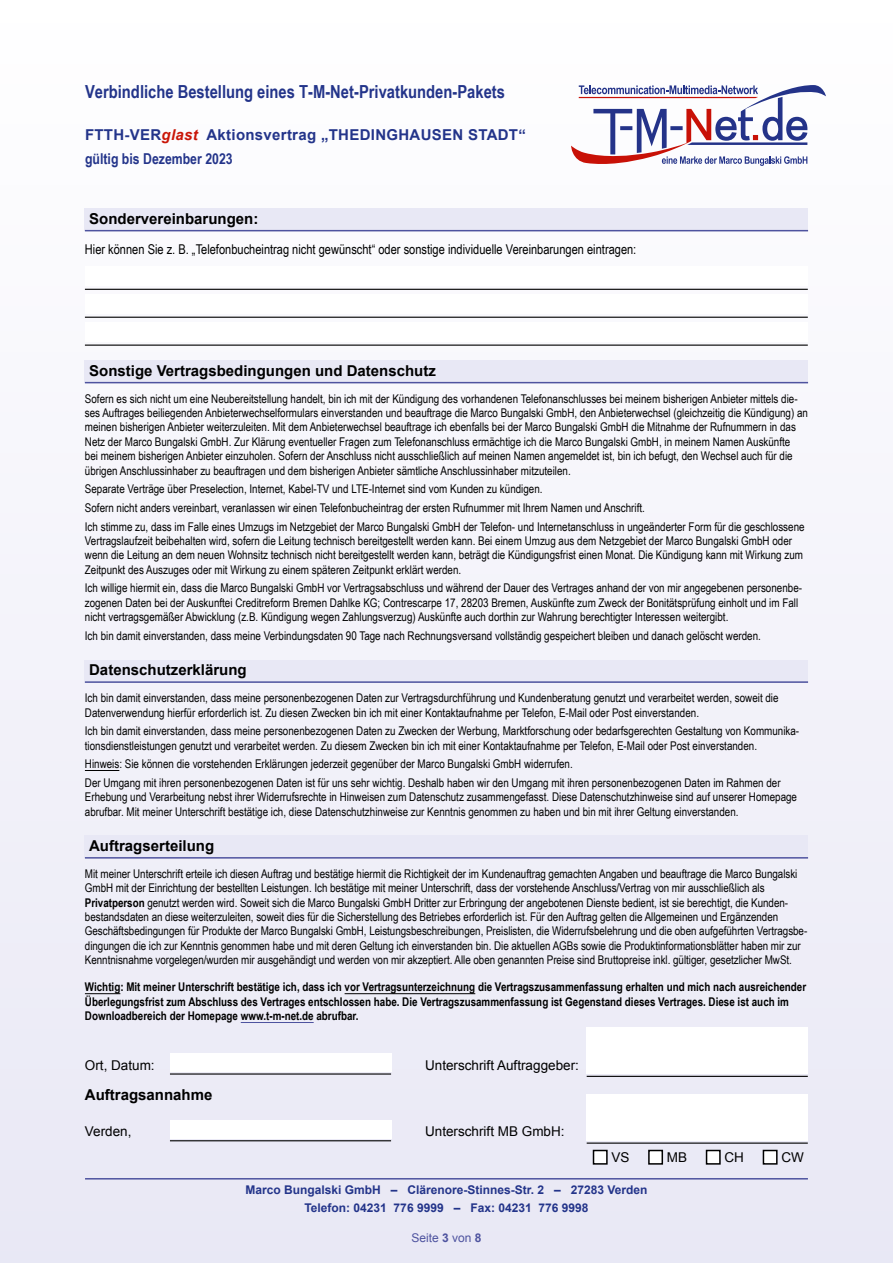
<style>
.page{position:relative;width:893px;height:1263px;background:#f3f3fa}
.page>*{position:absolute;margin:0;border:0;box-sizing:border-box;transform-origin:0 0}
.t1{font:700 18px "Arial Narrow";color:#23348a}
.t2{font:700 15px "Arial";color:#000}
.t3{font:700 15px "Arial";letter-spacing:.02em;color:#23348a}
.t4{font:700 15px "Arial Narrow";color:#23348a}
.t5{font:13.5px "Arial Narrow";color:#000}
.t6{font:13.5px "Arial";color:#000}
.t7{font:12px/14.4px "Arial Narrow";color:#000}
.t8{font:700 12px/14.4px "Arial Narrow";color:#000}
.t9{font:700 12px/18px "Arial";color:#23348a;text-align:center}
.t10{font:12px "Arial";color:#4e539f}
.s1{font-style:italic;color:#c91608}
.s2{font-weight:700}
</style>
<div class="page">
<div style="left:85px;top:208px;width:723px;height:23px;background:#e8e8f5"></div>
<hr style="left:85px;top:230px;width:723px;height:1px;background:#4e539f">
<div style="left:85px;top:360px;width:723px;height:23px;background:#e8e8f5"></div>
<hr style="left:85px;top:382px;width:723px;height:1px;background:#4e539f">
<div style="left:85px;top:660px;width:723px;height:22px;background:#e8e8f5"></div>
<hr style="left:85px;top:681px;width:723px;height:2px;background:#4e539f">
<hr style="left:85px;top:770px;width:34px;height:1px;background:#000">
<div style="left:85px;top:835px;width:723px;height:23px;background:#e8e8f5"></div>
<hr style="left:85px;top:857px;width:723px;height:1px;background:#4e539f">
<hr style="left:85px;top:993px;width:35px;height:1px;background:#000">
<hr style="left:345px;top:993px;width:130px;height:1px;background:#000">
<hr style="left:241px;top:1022px;width:73px;height:1px;background:#4e539f">
<div style="left:85px;top:266px;width:723px;height:20px;background:#fff"></div>
<hr style="left:85px;top:289px;width:723px;height:1px;background:#000">
<div style="left:85px;top:294px;width:723px;height:20px;background:#fff"></div>
<hr style="left:85px;top:317px;width:723px;height:1px;background:#000">
<div style="left:85px;top:322px;width:723px;height:20px;background:#fff"></div>
<hr style="left:85px;top:345px;width:723px;height:1px;background:#000">
<div style="left:170px;top:1053px;width:221px;height:19px;background:#fff"></div>
<hr style="left:170px;top:1073px;width:221px;height:1px;background:#000">
<div style="left:587px;top:1028px;width:221px;height:46px;background:#fff"></div>
<hr style="left:587px;top:1076px;width:221px;height:1px;background:#000">
<div style="left:170px;top:1120px;width:221px;height:19px;background:#fff"></div>
<hr style="left:170px;top:1140px;width:221px;height:1px;background:#000">
<div style="left:587px;top:1094px;width:221px;height:47px;background:#fff"></div>
<hr style="left:587px;top:1142px;width:221px;height:2px;background:#000">
<svg style="left:592px;top:1149px;width:16px;height:16px"></svg>
<svg style="left:648px;top:1149px;width:16px;height:16px"></svg>
<svg style="left:705px;top:1149px;width:16px;height:16px"></svg>
<svg style="left:762px;top:1149px;width:16px;height:16px"></svg>
<hr style="left:85px;top:1178px;width:723px;height:1px;background:#4e539f">
<svg style="left:571px;top:85px;width:255px;height:81px"></svg>
<h1 class="t1" style="left:85px;top:78px;width:421px">Verbindliche Bestellung eines T-M-Net-Privatkunden-Pakets</h1>
<p class="t3" style="left:85px;top:125px;width:442px">FTTH-VER<span class="s1">glast</span> Aktionsvertrag „THEDINGHAUSEN STADT“</p>
<p class="t4" style="left:85px;top:147px;width:149px">gültig bis Dezember 2023</p>
<p class="t2" style="left:89px;top:208px;width:171px">Sondervereinbarungen:</p>
<p class="t5" style="left:85px;top:239px;width:553px">Hier können Sie z. B. „Telefonbucheintrag nicht gewünscht“ oder sonstige individuelle Vereinbarungen eintragen:</p>
<p class="t2" style="left:89px;top:360px;width:348px">Sonstige Vertragsbedingungen und Datenschutz</p>
<p class="t7" style="left:85px;top:391px;width:725px">Sofern es sich nicht um eine Neubereitstellung handelt, bin ich mit der Kündigung des vorhandenen Telefonanschlusses bei meinem bisherigen Anbieter mittels die&shy;ses Auftrages beiliegenden Anbieterwechselformulars einverstanden und beauftrage die Marco Bungalski GmbH, den Anbieterwechsel (gleichzeitig die Kündigung) an meinen bisherigen Anbieter weiterzuleiten. Mit dem Anbieterwechsel beauftrage ich ebenfalls bei der Marco Bungalski GmbH die Mitnahme der Rufnummern in das Netz der Marco Bungalski GmbH. Zur Klärung eventueller Fragen zum Telefonanschluss ermächtige ich die Marco Bungalski GmbH, in meinem Namen Auskünfte<br>bei meinem bisherigen Anbieter einzuholen. Sofern der Anschluss nicht ausschließlich auf meinen Namen angemeldet ist, bin ich befugt, den Wechsel auch für die übrigen Anschlussinhaber zu beauftragen und dem bisherigen Anbieter sämtliche Anschlussinhaber mitzuteilen.</p>
<p class="t7" style="left:85px;top:479px;width:721px;line-height:18.6px">Separate Verträge über Preselection, Internet, Kabel-TV und LTE-Internet sind vom Kunden zu kündigen.<br>Sofern nicht anders vereinbart, veranlassen wir einen Telefonbucheintrag der ersten Rufnummer mit Ihrem Namen und Anschrift.<br>Ich stimme zu, dass im Falle eines Umzugs im Netzgebiet der Marco Bungalski GmbH der Telefon- und Internetanschluss in ungeänderter Form für die geschlossene</p>
<p class="t7" style="left:85px;top:533px;width:720px">Vertragslaufzeit beibehalten wird, sofern die Leitung technisch bereitgestellt werden kann. Bei einem Umzug aus dem Netzgebiet der Marco Bungalski GmbH oder wenn die Leitung an dem neuen Wohnsitz technisch nicht bereitgestellt werden kann, beträgt die Kündigungsfrist einen Monat. Die Kündigung kann mit Wirkung zum<br>Zeitpunkt des Auszuges oder mit Wirkung zu einem späteren Zeitpunkt erklärt werden.</p>
<p class="t7" style="left:85px;top:581px;width:719px">Ich willige hiermit ein, dass die Marco Bungalski GmbH vor Vertragsabschluss und während der Dauer des Vertrages anhand der von mir angegebenen personenbe&shy;zogenen Daten bei der Auskunftei Creditreform Bremen Dahlke KG; Contrescarpe 17, 28203 Bremen, Auskünfte zum Zweck der Bonitätsprüfung einholt und im Fall nicht vertragsgemäßer Abwicklung (z.B. Kündigung wegen Zahlungsverzug) Auskünfte auch dorthin zur Wahrung berechtigter Interessen weitergibt.</p>
<p class="t7" style="left:85px;top:628px;width:677px">Ich bin damit einverstanden, dass meine Verbindungsdaten 90 Tage nach Rechnungsversand vollständig gespeichert bleiben und danach gelöscht werden.</p>
<p class="t2" style="left:89px;top:660px;width:159px">Datenschutzerklärung</p>
<p class="t7" style="left:85px;top:690px;width:695px">Ich bin damit einverstanden, dass meine personenbezogenen Daten zur Vertragsdurchführung und Kundenberatung genutzt und verarbeitet werden, soweit die<br>Datenverwendung hierfür erforderlich ist. Zu diesen Zwecken bin ich mit einer Kontaktaufnahme per Telefon, E-Mail oder Post einverstanden.</p>
<p class="t7" style="left:85px;top:723px;width:716px">Ich bin damit einverstanden, dass meine personenbezogenen Daten zu Zwecken der Werbung, Marktforschung oder bedarfsgerechten Gestaltung von Kommunika&shy;tionsdienstleistungen genutzt und verarbeitet werden. Zu diesem Zwecken bin ich mit einer Kontaktaufnahme per Telefon, E-Mail oder Post einverstanden.</p>
<p class="t7" style="left:85px;top:754px;width:697px;line-height:18.6px">Hinweis: Sie können die vorstehenden Erklärungen jederzeit gegenüber der Marco Bungalski GmbH widerrufen.<br>Der Umgang mit ihren personenbezogenen Daten ist für uns sehr wichtig. Deshalb haben wir den Umgang mit ihren personenbezogenen Daten im Rahmen der</p>
<p class="t7" style="left:85px;top:789px;width:714px">Erhebung und Verarbeitung nebst ihrer Widerrufsrechte in Hinweisen zum Datenschutz zusammengefasst. Diese Datenschutzhinweise sind auf unserer Homepage abrufbar. Mit meiner Unterschrift bestätige ich, diese Datenschutzhinweise zur Kenntnis genommen zu haben und bin mit ihrer Geltung einverstanden.</p>
<p class="t2" style="left:89px;top:835px;width:127px">Auftragserteilung</p>
<p class="t7" style="left:85px;top:866px;width:724px">Mit meiner Unterschrift erteile ich diesen Auftrag und bestätige hiermit die Richtigkeit der im Kundenauftrag gemachten Angaben und beauftrage die Marco Bungalski GmbH mit der Einrichtung der bestellten Leistungen. Ich bestätige mit meiner Unterschrift, dass der vorstehende Anschluss/Vertrag von mir ausschließlich als <span class="s2">Privatperson</span> genutzt werden wird. Soweit sich die Marco Bungalski GmbH Dritter zur Erbringung der angebotenen Dienste bedient, ist sie berechtigt, die Kunden&shy;bestandsdaten an diese weiterzuleiten, soweit dies für die Sicherstellung des Betriebes erforderlich ist. Für den Auftrag gelten die Allgemeinen und Ergänzenden Geschäftsbedingungen für Produkte der Marco Bungalski GmbH, Leistungsbeschreibungen, Preislisten, die Widerrufsbelehrung und die oben aufgeführten Vertragsbe&shy;dingungen die ich zur Kenntnis genommen habe und mit deren Geltung ich einverstanden bin. Die aktuellen AGBs sowie die Produktinformationsblätter haben mir zur Kenntnisnahme vorgelegen/wurden mir ausgehändigt und werden von mir akzeptiert. Alle oben genannten Preise sind Bruttopreise inkl. gültiger, gesetzlicher MwSt.</p>
<p class="t8" style="left:85px;top:979px;width:723px">Wichtig: Mit meiner Unterschrift bestätige ich, dass ich vor Vertragsunterzeichnung die Vertragszusammenfassung erhalten und mich nach ausreichender<br>Überlegungsfrist zum Abschluss des Vertrages entschlossen habe. Die Vertragszusammenfassung ist Gegenstand dieses Vertrages. Diese ist auch im<br>Downloadbereich der Homepage www.t-m-net.de abrufbar.</p>
<p class="t6" style="left:85px;top:1056px;width:71px">Ort, Datum:</p>
<p class="t6" style="left:425px;top:1056px;width:155px">Unterschrift Auftraggeber:</p>
<p class="t2" style="left:85px;top:1085px;width:129px">Auftragsannahme</p>
<p class="t6" style="left:85px;top:1123px;width:48px">Verden,</p>
<p class="t6" style="left:425px;top:1123px;width:141px">Unterschrift MB GmbH:</p>
<p class="t6" style="left:611px;top:1149px;width:20px">VS</p>
<p class="t6" style="left:667px;top:1149px;width:22px">MB</p>
<p class="t6" style="left:724px;top:1149px;width:21px">CH</p>
<p class="t6" style="left:781px;top:1149px;width:24px">CW</p>
<p class="t9" style="left:245px;top:1181px;width:404px">Marco Bungalski GmbH – Clärenore-Stinnes-Str. 2 – 27283 Verden<br>Telefon: 04231 776 9999 – Fax: 04231 776 9998</p>
<p class="t10" style="left:411px;top:1230px;width:72px">Seite <span class="s2">3</span> von <span class="s2">8</span></p>
</div>
